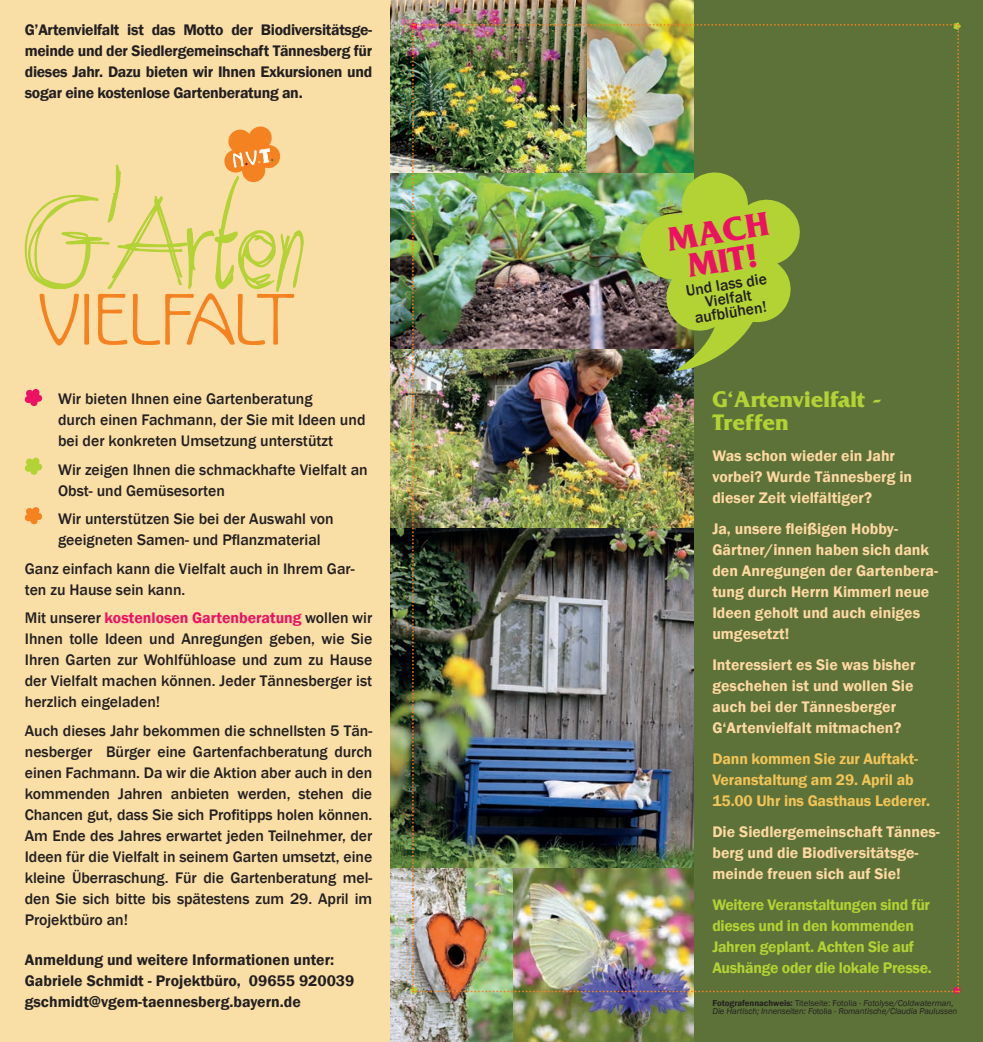
<style>
.page{position:relative;width:983px;height:1042px;background:#fff}
.page>*{position:absolute;margin:0;border:0;box-sizing:border-box;transform-origin:0 0}
.t1{font:700 35px/29.8px "Friz Quadrata";color:#ec1163;text-align:center}
.t2{font:700 23.62px/22.8px "Friz Quadrata";color:#b3d234}
.t3{font:500 15.75px/21px "Franklin Gothic";color:#231f20}
.t4{font:600 15.75px/21px "Franklin Gothic";color:#fed9a1}
.t5{font:600 15.75px/21px "Franklin Gothic";color:#231f20;text-align:justify}
.t6{font:600 15.75px/21px "Franklin Gothic";letter-spacing:-.02em;color:#b3d234}
.t7{font:600 15.75px/21px "Franklin Gothic";letter-spacing:-.01em;color:#f2c457}
.t8{font:italic 8.75px/8px "Franklin Gothic";letter-spacing:-.01em;color:#231f20}
.s1{font-weight:600;color:#ec1163}
.s2{font-weight:600;font-style:normal}
.s3{font-style:normal}
</style>
<div class="page">
<div style="left:0;top:0;width:982px;height:1042px;background:#f9dea6"></div>
<div style="left:693px;top:0;width:289px;height:1042px;background:#5c7239"></div>
<svg style="left:24px;top:389px;width:19px;height:17px"></svg>
<svg style="left:24px;top:457px;width:19px;height:18px"></svg>
<svg style="left:24px;top:507px;width:19px;height:18px"></svg>
<img style="left:391px;top:172px;width:302px;height:870px">
<img style="left:391px;top:0;width:196px;height:172px">
<img style="left:587px;top:0;width:106px;height:22px">
<img style="left:410px;top:22px;width:550px;height:972px">
<svg style="left:24px;top:126px;width:280px;height:219px"></svg>
<p class="t5" style="left:25px;top:19px;width:349px">G’Artenvielfalt ist das Motto der Biodiversitätsge&shy;meinde und der Siedlergemeinschaft Tännesberg für dieses Jahr. Dazu bieten wir Ihnen Exkursionen und sogar eine kostenlose Gartenberatung an.</p>
<p class="t3" style="left:58px;top:389px;width:309px">Wir bieten Ihnen eine Gartenberatung<br>durch einen Fachmann, der Sie mit Ideen und bei der konkreten Umsetzung unterstützt</p>
<p class="t3" style="left:58px;top:459px;width:311px">Wir zeigen Ihnen die schmackhafte Vielfalt an<br>Obst- und Gemüsesorten</p>
<p class="t3" style="left:58px;top:509px;width:277px">Wir unterstützen Sie bei der Auswahl von geeigneten Samen- und Pflanzmaterial</p>
<p class="t3" style="left:25px;top:558px;width:331px">Ganz einfach kann die Vielfalt auch in Ihrem Gar&shy;ten zu Hause sein kann.</p>
<p class="t3" style="left:25px;top:607px;width:349px;text-align:justify">Mit unserer <span class="s1">kostenlosen Gartenberatung</span> wollen wir Ihnen tolle Ideen und Anregungen geben, wie Sie Ihren Garten zur Wohlfühloase und zum zu Hause der Vielfalt machen können. Jeder Tännesberger ist herzlich eingeladen!</p>
<p class="t3" style="left:25px;top:720px;width:349px;text-align:justify">Auch dieses Jahr bekommen die schnellsten 5 Tän&shy;nesberger Bürger eine Gartenfachberatung durch einen Fachmann. Da wir die Aktion aber auch in den kommenden Jahren anbieten werden, stehen die Chancen gut, dass Sie sich Profitipps holen können.<br>Am Ende des Jahres erwartet jeden Teilnehmer, der Ideen für die Vielfalt in seinem Garten umsetzt, eine kleine Überraschung. Für die Gartenberatung mel&shy;den Sie sich bitte bis spätestens zum 29. April im Projektbüro an!</p>
<p class="t5" style="left:25px;top:950px;width:331px;text-align:left">Anmeldung und weitere Informationen unter:<br>Gabriele Schmidt - Projektbüro, 09655 920039 gschmidt@vgem-taennesberg.bayern.de</p>
<h1 class="t1" style="left:665px;top:225px;width:104px;rotate:-9deg">MACH<br>MIT!</h1>
<p class="t3" style="left:684px;top:284px;width:83px;line-height:14px;text-align:center;rotate:-9deg">Und lass die<br>Vielfalt aufblühen!</p>
<h2 class="t2" style="left:712px;top:388px;width:171px">G‘Artenvielfalt -<br>Treffen</h2>
<p class="t4" style="left:712px;top:445px;width:201px">Was schon wieder ein Jahr vorbei? Wurde Tännesberg in dieser Zeit vielfältiger?</p>
<p class="t4" style="left:712px;top:518px;width:227px">Ja, unsere fleißigen Hobby-<br>Gärtner/innen haben sich dank den Anregungen der Gartenbera&shy;tung durch Herrn Kimmerl neue<br>Ideen geholt und auch einiges umgesetzt!</p>
<p class="t4" style="left:712px;top:654px;width:204px">Interessiert es Sie was bisher geschehen ist und wollen Sie auch bei der Tännesberger<br>G‘Artenvielfalt mitmachen?</p>
<p class="t7" style="left:712px;top:748px;width:219px">Dann kommen Sie zur Auftakt-<br>Veranstaltung am 29. April ab<br>15.00 Uhr ins Gasthaus Lederer.</p>
<p class="t4" style="left:712px;top:821px;width:229px">Die Siedlergemeinschaft Tännes&shy;berg und die Biodiversitätsge&shy;meinde freuen sich auf Sie!</p>
<p class="t6" style="left:712px;top:894px;width:221px">Weitere Veranstaltungen sind für dieses und in den kommenden<br>Jahren geplant. Achten Sie auf<br>Aushänge oder die lokale Presse.</p>
<p class="t8" style="left:712px;top:999px;width:246px"><span class="s2">Fotografennachweis:</span> <span class="s3">Titelseite: Fotolia -</span> Fotolyse/Coldwaterman,<br>Die Hartisch; Innenseiten: F<span class="s3">otolia -</span> Romantische/Claudia Paulussen</p>
</div>
